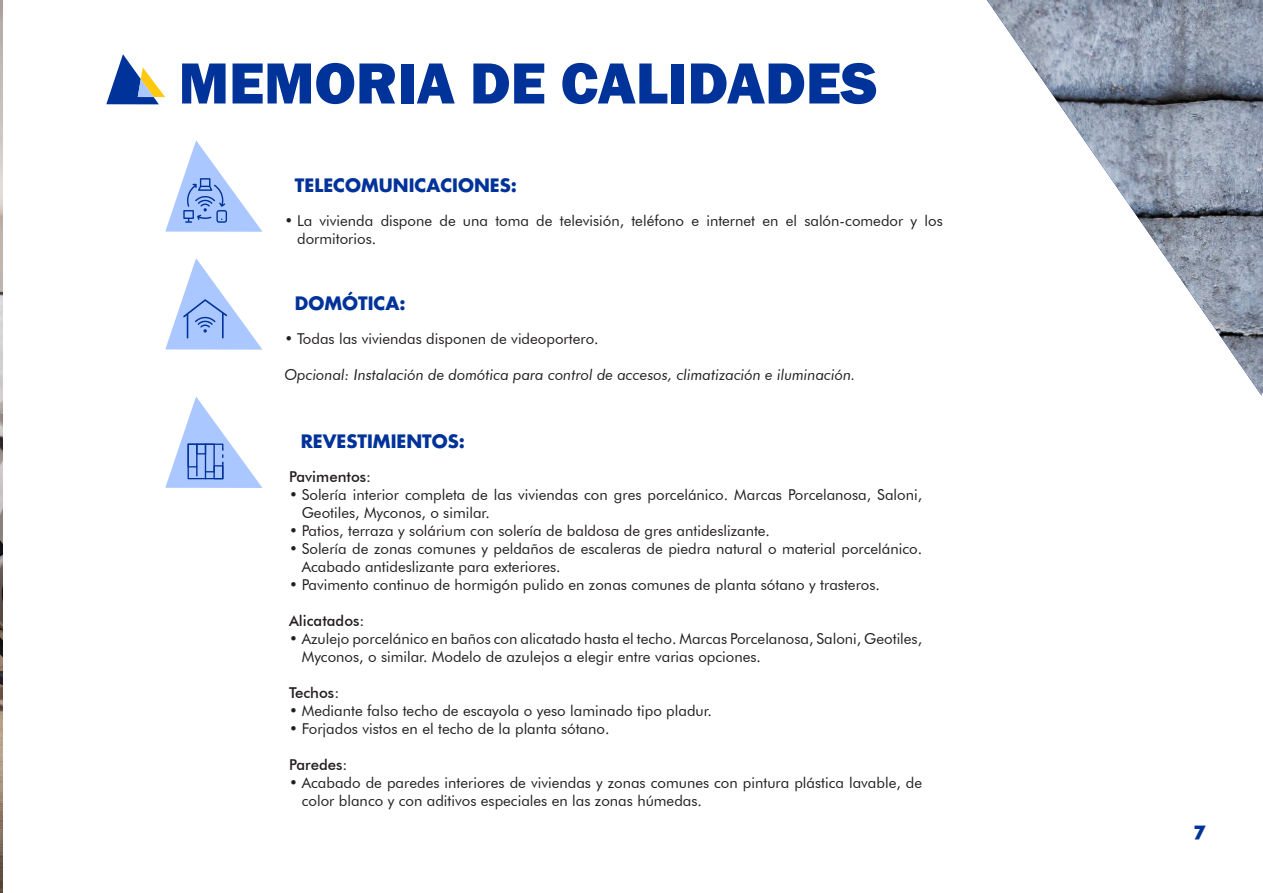
<style>
.page{position:relative;width:1263px;height:893px;background:#fff}
.page>*{position:absolute;margin:0;border:0;box-sizing:border-box;transform-origin:0 0}
.titulos{font:800 60px "Franklin Gothic";color:#039}
.t1{font:900 19.5px "Raleway";color:#039}
.t2{font:700 18px "Futura Std";color:#039}
.t3{font:15px/18px "Futura BT";color:#231f20}
.t4{font:italic 15px "Futura BT";color:#231f20}
.t5{font:500 15px "Futura BT";color:#231f20}
</style>
<div class="page">
<img style="left:0;top:0;width:2px;height:893px">
<img style="left:987px;top:0;width:276px;height:395px">
<svg style="left:106px;top:54px;width:59px;height:50px"></svg>
<svg style="left:165px;top:140px;width:97px;height:92px"></svg>
<svg style="left:165px;top:258px;width:97px;height:92px"></svg>
<svg style="left:165px;top:397px;width:97px;height:91px"></svg>
<p class="titulos" style="left:179px;top:45px;width:700px">MEMORIA DE CALIDADES</p>
<p class="t2" style="left:295px;top:174px;width:224px">TELECOMUNICACIONES:</p>
<p class="t3" style="left:297px;top:212px;width:647px;text-indent:-13px">• La vivienda dispone de una toma de televisión, teléfono e internet en el salón-comedor y los dormitorios.</p>
<p class="t2" style="left:295px;top:292px;width:112px">DOMÓTICA:</p>
<p class="t3" style="left:284px;top:330px;width:316px">• Todas las viviendas disponen de videoportero.</p>
<p class="t4" style="left:284px;top:366px;width:573px">Opcional: Instalación de domótica para control de accesos, climatización e iluminación.</p>
<p class="t2" style="left:301px;top:430px;width:166px">REVESTIMIENTOS:</p>
<p class="t5" style="left:289px;top:468px;width:84px">Pavimentos:</p>
<p class="t3" style="left:302px;top:486px;width:622px;text-indent:-13px">• Solería interior completa de las viviendas con gres porcelánico. Marcas Porcelanosa, Saloni,<br>Geotiles, Myconos, o similar.</p>
<p class="t3" style="left:289px;top:522px;width:482px">• Patios, terraza y solárium con solería de baldosa de gres antideslizante.</p>
<p class="t3" style="left:302px;top:540px;width:622px;text-indent:-13px">• Solería de zonas comunes y peldaños de escaleras de piedra natural o material porcelánico.<br>Acabado antideslizante para exteriores.</p>
<p class="t3" style="left:289px;top:576px;width:592px">• Pavimento continuo de hormigón pulido en zonas comunes de planta sótano y trasteros.</p>
<p class="t5" style="left:289px;top:612px;width:77px">Alicatados:</p>
<p class="t3" style="left:302px;top:630px;width:622px;text-indent:-13px">• Azulejo porcelánico en baños con alicatado hasta el techo. Marcas Porcelanosa, Saloni, Geotiles,<br>Myconos, o similar. Modelo de azulejos a elegir entre varias opciones.</p>
<p class="t5" style="left:289px;top:684px;width:52px">Techos:</p>
<p class="t3" style="left:289px;top:702px;width:424px">• Mediante falso techo de escayola o yeso laminado tipo pladur.</p>
<p class="t3" style="left:289px;top:720px;width:322px">• Forjados vistos en el techo de la planta sótano.</p>
<p class="t5" style="left:289px;top:756px;width:60px">Paredes:</p>
<p class="t3" style="left:302px;top:774px;width:622px;text-indent:-13px">• Acabado de paredes interiores de viviendas y zonas comunes con pintura plástica lavable, de color blanco y con aditivos especiales en las zonas húmedas.</p>
<h2 class="t1" style="left:1194px;top:819px;width:13px">7</h2>
</div>
